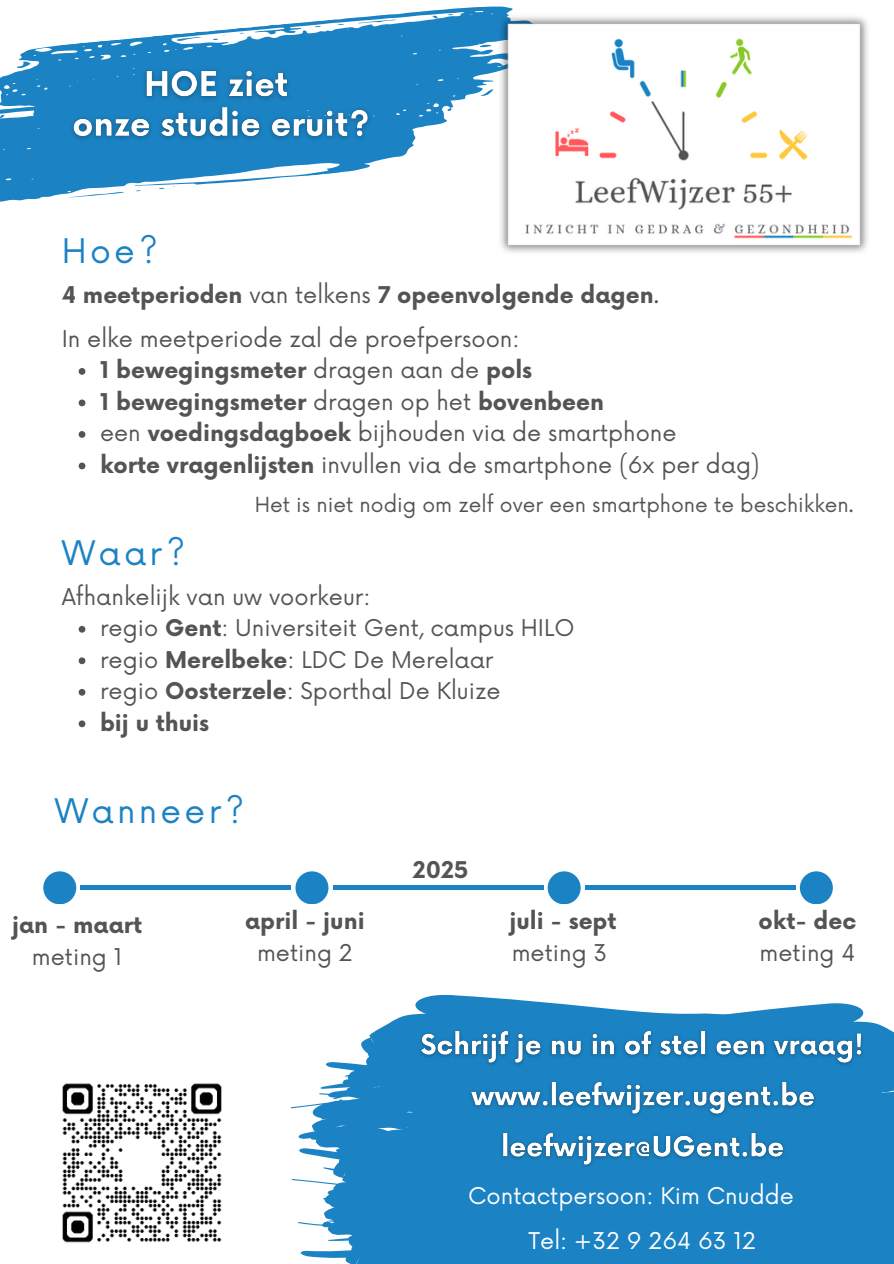
<style>
.page{position:relative;width:894px;height:1264px;background:#fff}
.page>*{position:absolute;margin:0;border:0;box-sizing:border-box;transform-origin:0 0}
.t1{font:33px "Now";letter-spacing:.1em;color:#1b83c4}
.t2{font:22.5px/43.8px "Now";color:#545454}
.t3{font:700 22.5px/31.5px "Now";color:#545454;text-align:center}
.t4{font:22.5px "Now";color:#fff}
.t5{font:20.25px "Now";color:#545454}
.s1{font-weight:700}
.s2{font-weight:400}
</style>
<div class="page">
<svg style="left:19px;top:6px;width:494px;height:94px;fill:#1b83c4"></svg>
<svg style="left:17px;top:61px;width:14px;height:6px"></svg>
<svg style="left:480px;top:89px;width:6px;height:7px"></svg>
<svg style="left:479px;top:44px;width:7px;height:4px"></svg>
<svg style="left:176px;top:37px;width:25px;height:4px"></svg>
<svg style="left:358px;top:19px;width:37px;height:5px"></svg>
<svg style="left:432px;top:15px;width:7px;height:4px"></svg>
<svg style="left:213px;top:35px;width:13px;height:5px"></svg>
<svg style="left:0;top:67px;width:458px;height:135px;fill:#1b83c4"></svg>
<svg style="left:66px;top:192px;width:58px;height:6px"></svg>
<svg style="left:408px;top:83px;width:15px;height:7px"></svg>
<svg style="left:447px;top:108px;width:5px;height:3px"></svg>
<svg style="left:41px;top:107px;width:22px;height:5px"></svg>
<svg style="left:0;top:115px;width:5px;height:3px"></svg>
<svg style="left:290px;top:1000px;width:603px;height:263px;fill:#1b83c4"></svg>
<div style="left:585px;top:885px;width:210px;height:5px;background:#1b83c4"></div>
<div style="left:333px;top:885px;width:210px;height:5px;background:#1b83c4"></div>
<div style="left:81px;top:885px;width:210px;height:5px;background:#1b83c4"></div>
<div style="left:43px;top:871px;width:33px;height:33px;background:#1b83c4;border-radius:50%"></div>
<div style="left:295px;top:871px;width:33px;height:33px;background:#1b83c4;border-radius:50%"></div>
<div style="left:547px;top:871px;width:33px;height:33px;background:#1b83c4;border-radius:50%"></div>
<div style="left:799px;top:871px;width:33px;height:33px;background:#1b83c4;border-radius:50%"></div>
<img style="left:63px;top:61px;width:315px;height:87px">
<img style="left:494px;top:1125px;width:296px;height:48px">
<svg style="left:79px;top:368px;width:6px;height:7px"></svg>
<svg style="left:79px;top:399px;width:6px;height:7px"></svg>
<svg style="left:79px;top:431px;width:6px;height:7px"></svg>
<svg style="left:79px;top:462px;width:6px;height:7px"></svg>
<svg style="left:79px;top:626px;width:6px;height:6px"></svg>
<svg style="left:79px;top:657px;width:6px;height:7px"></svg>
<svg style="left:79px;top:689px;width:6px;height:6px"></svg>
<svg style="left:79px;top:720px;width:6px;height:7px"></svg>
<img style="left:462px;top:1074px;width:359px;height:48px">
<img style="left:486px;top:11px;width:382px;height:242px">
<img style="left:412px;top:1023px;width:457px;height:48px">
<img style="left:62px;top:1083px;width:160px;height:160px">
<div style="left:124px;top:1142px;width:35px;height:41px;background:#fff"></div>
<h2 class="t1" style="left:62px;top:233px;width:98px">Hoe?</h2>
<h5 class="t2" style="left:62px;top:274px;width:598px"><span class="s1">4 meetperioden</span> van telkens <span class="s1">7 opeenvolgende dagen</span>.<br>In elke meetperiode zal de proefpersoon:</h5>
<p class="t3" style="left:100px;top:355px;width:433px">1 bewegingsmeter <span class="s2">dragen aan de</span> pols</p>
<p class="t3" style="left:100px;top:387px;width:505px">1 bewegingsmeter <span class="s2">dragen op het</span> bovenbeen</p>
<p class="t2" style="left:100px;top:412px;width:578px">een <span class="s1">voedingsdagboek</span> bijhouden via de smartphone</p>
<p class="t2" style="left:100px;top:444px;width:660px"><span class="s1">korte vragenlijsten</span> invullen via de smartphone (6x per dag)</p>
<p class="t5" style="left:254px;top:494px;width:600px">Het is niet nodig om zelf over een smartphone te beschikken.</p>
<p class="t1" style="left:62px;top:534px;width:125px">Waar?</p>
<p class="t2" style="left:62px;top:575px;width:310px">Afhankelijk van uw voorkeur:</p>
<p class="t2" style="left:100px;top:607px;width:476px">regio <span class="s1">Gent</span>: Universiteit Gent, campus HILO</p>
<h2 class="t2" style="left:100px;top:638px;width:395px">regio <span class="s1">Merelbeke</span>: LDC De Merelaar</h2>
<h4 class="t2" style="left:100px;top:670px;width:402px">regio <span class="s1">Oosterzele</span>: Sporthal De Kluize</h4>
<p class="t3" style="left:100px;top:708px;width:111px">bij u thuis</p>
<h5 class="t1" style="left:55px;top:792px;width:191px">Wanneer?</h5>
<p class="t3" style="left:412px;top:855px;width:57px">2025</p>
<p class="t3" style="left:12px;top:911px;width:131px">jan - maart <span class="s2">meting 1</span></p>
<p class="t3" style="left:509px;top:906px;width:109px;text-align:left">juli - sept <span class="s2">meting 3</span></p>
<h2 class="t3" style="left:758px;top:906px;width:99px;text-align:left">okt- dec <span class="s2">meting 4</span></h2>
<p class="t3" style="left:245px;top:906px;width:121px">april - juni <span class="s2">meting 2</span></p>
<h5 class="t4" style="left:468px;top:1183px;width:327px">Contactpersoon: Kim Cnudde</h5>
<h5 class="t4" style="left:528px;top:1228px;width:229px">Tel: +32 9 264 63 12</h5>
</div>
